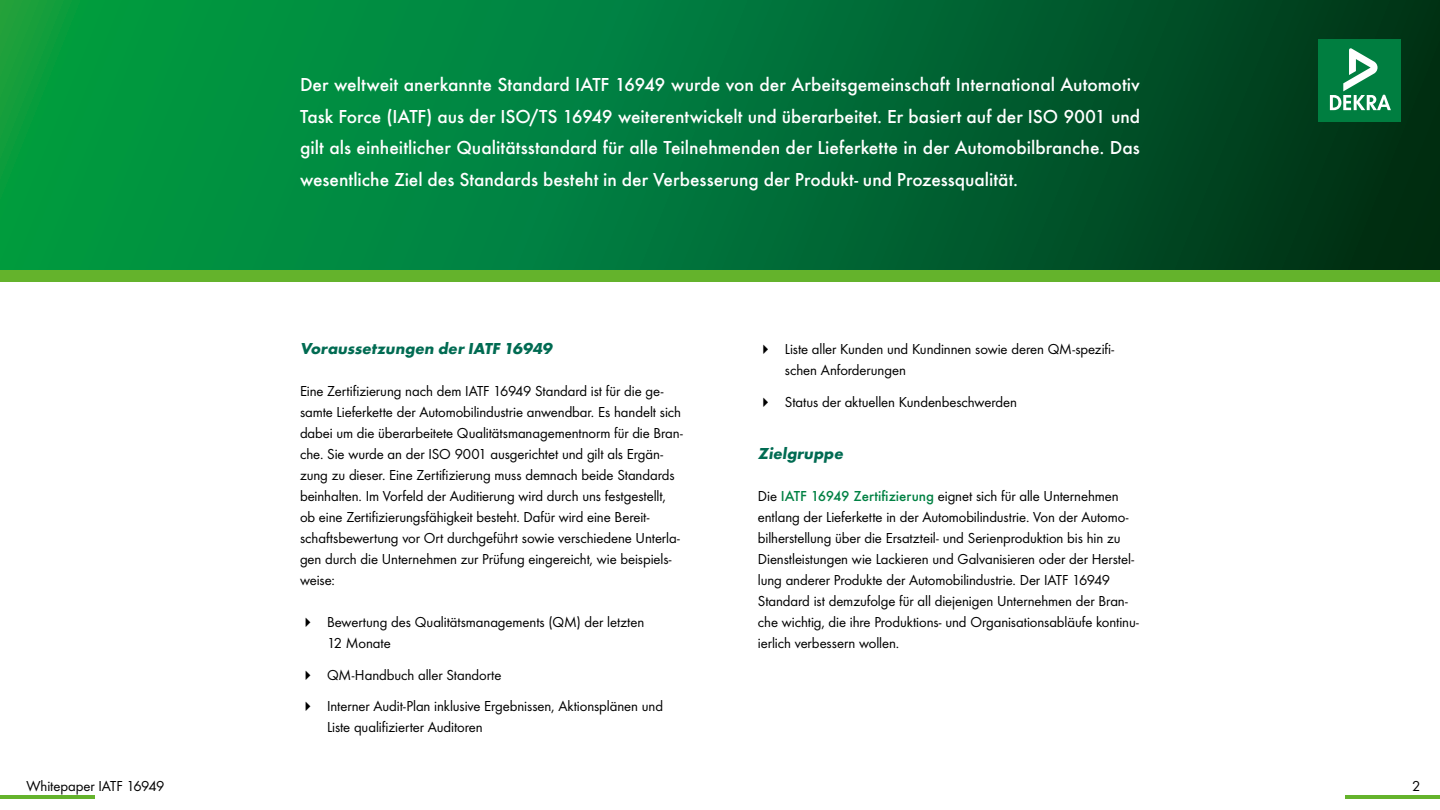
<style>
.page{position:relative;width:1440px;height:810px;background:#fff}
.page>*{position:absolute;margin:0;border:0;box-sizing:border-box;transform-origin:0 0}
.t1{font:500 19.5px/31.5px "Futura";color:#fff;text-align:justify}
.t2{font:700 16.5px "Futura PT";color:#006b52}
.t3{font:15px/21px "Futura Boo";letter-spacing:-.005em;color:#000}
.s1{font-family:"Futura";font-weight:500;color:#008143}
</style>
<div class="page">
<div style="left:0;top:270px;width:1440px;height:12px;background:#64b32c"></div>
<div style="left:0;top:0;width:1440px;height:270px;background:linear-gradient(to right,#01a84b,#00351d)"></div>
<hr style="left:1346px;top:795px;width:94px;height:4px;background:#64b32c">
<hr style="left:0;top:795px;width:94px;height:4px;background:#64b32c">
<div style="left:1318px;top:39px;width:83px;height:83px;background:#007e40"></div>
<svg style="left:1330px;top:48px;width:61px;height:62px"></svg>
<p class="t1" style="left:300px;top:68px;width:842px">Der weltweit anerkannte Standard IATF 16949 wurde von der Arbeitsgemeinschaft International Automotiv Task Force (IATF) aus der ISO/TS 16949 weiterentwickelt und überarbeitet. Er basiert auf der ISO 9001 und gilt als einheitlicher Qualitätsstandard für alle Teilnehmenden der Lieferkette in der Automobilbranche. Das wesentliche Ziel des Standards besteht in der Verbesserung der Produkt- und Prozessqualität.</p>
<p class="t2" style="left:300px;top:338px;width:256px">Voraussetzungen der IATF 16949</p>
<p class="t3" style="left:300px;top:380px;width:384px">Eine Zertifizierung nach dem IATF 16949 Standard ist für die ge&shy;samte Lieferkette der Automobilindustrie anwendbar. Es handelt sich dabei um die überarbeitete Qualitätsmanagementnorm für die Bran&shy;che. Sie wurde an der ISO 9001 ausgerichtet und gilt als Ergän&shy;zung zu dieser. Eine Zertifizierung muss demnach beide Standards beinhalten. Im Vorfeld der Auditierung wird durch uns festgestellt, ob eine Zertifizierungsfähigkeit besteht. Dafür wird eine Bereit&shy;schaftsbewertung vor Ort durchgeführt sowie verschiedene Unterla&shy;gen durch die Unternehmen zur Prüfung eingereicht, wie beispiels&shy;weise:</p>
<p class="t3" style="left:327px;top:611px;width:319px">Bewertung des Qualitätsmanagements (QM) der letzten<br>12 Monate</p>
<p class="t3" style="left:327px;top:658px;width:338px;line-height:31.5px">QM-Handbuch aller Standorte<br>Interner Audit-Plan inklusive Ergebnissen, Aktionsplänen und</p>
<p class="t3" style="left:327px;top:716px;width:157px">Liste qualifizierter Auditoren</p>
<p class="t3" style="left:785px;top:338px;width:331px">Liste aller Kunden und Kundinnen sowie deren QM-spezifi&shy;schen Anforderungen</p>
<p class="t3" style="left:785px;top:390px;width:234px">Status der aktuellen Kundenbeschwerden</p>
<p class="t2" style="left:758px;top:443px;width:90px">Zielgruppe</p>
<p class="t3" style="left:758px;top:485px;width:383px">Die <span class="s1">IATF 16949 Zertifizierung</span> eignet sich für alle Unternehmen entlang der Lieferkette in der Automobilindustrie. Von der Automo&shy;bilherstellung über die Ersatzteil- und Serienproduktion bis hin zu Dienstleistungen wie Lackieren und Galvanisieren oder der Herstel&shy;lung anderer Produkte der Automobilindustrie. Der IATF 16949<br>Standard ist demzufolge für all diejenigen Unternehmen der Bran&shy;che wichtig, die ihre Produktions- und Organisationsabläufe kontinu&shy;ierlich verbessern wollen.</p>
<p class="t3" style="left:26px;top:774px;width:140px">Whitepaper IATF 16949</p>
<p class="t3" style="left:1412px;top:774px;width:10px">2</p>
</div>
